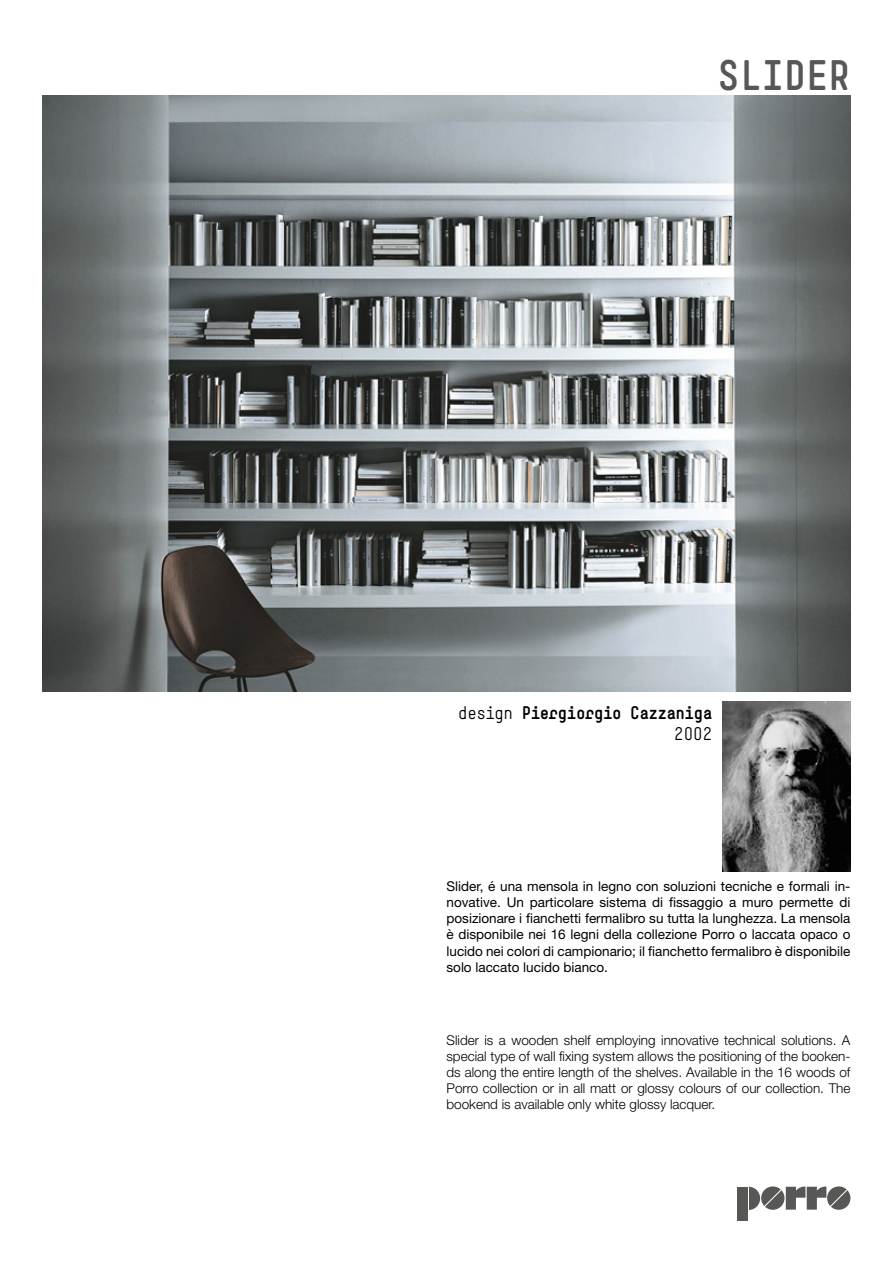
<style>
.page{position:relative;width:893px;height:1263px;background:#fff}
.page>*{position:absolute;margin:0;border:0;box-sizing:border-box;transform-origin:0 0}
.t1{font:700 42px "Simple";color:#575756}
.t2{font:700 18px/21.6px "Simple";letter-spacing:-.025em;color:#000;text-align:right}
.t3{font:13.5px/16.2px "Helvetica Neue";color:#000;text-align:justify}
.t4{font:300 13.5px/16.2px "Helvetica Neue";color:#000;text-align:justify}
.s1{font-weight:400}
</style>
<div class="page">
<img style="left:43px;top:96px;width:807px;height:595px">
<div style="left:738px;top:1186px;width:10px;height:34px;background:#575756"></div>
<svg style="left:749px;top:1186px;width:101px;height:24px"></svg>
<img style="left:723px;top:702px;width:127px;height:169px">
<h1 class="t1" style="left:717px;top:50px;width:135px">SLIDER</h1>
<h2 class="t2" style="left:458px;top:701px;width:255px"><span class="s1">design</span> Piergiorgio Cazzaniga<br><span class="s1">2002</span></h2>
<p class="t3" style="left:446px;top:878px;width:405px">Slider, é una mensola in legno con soluzioni tecniche e formali in&shy;novative. Un particolare sistema di fissaggio a muro permette di posizionare i fianchetti fermalibro su tutta la lunghezza. La mensola è disponibile nei 16 legni della collezione Porro o laccata opaco o lucido nei colori di campionario; il fianchetto fermalibro è disponibile solo laccato lucido bianco.</p>
<p class="t4" style="left:446px;top:1031px;width:405px">Slider is a wooden shelf employing innovative technical solutions. A special type of wall fixing system allows the positioning of the booken&shy;ds along the entire length of the shelves. Available in the 16 woods of Porro collection or in all matt or glossy colours of our collection. The bookend is available only white glossy lacquer.</p>
</div>
